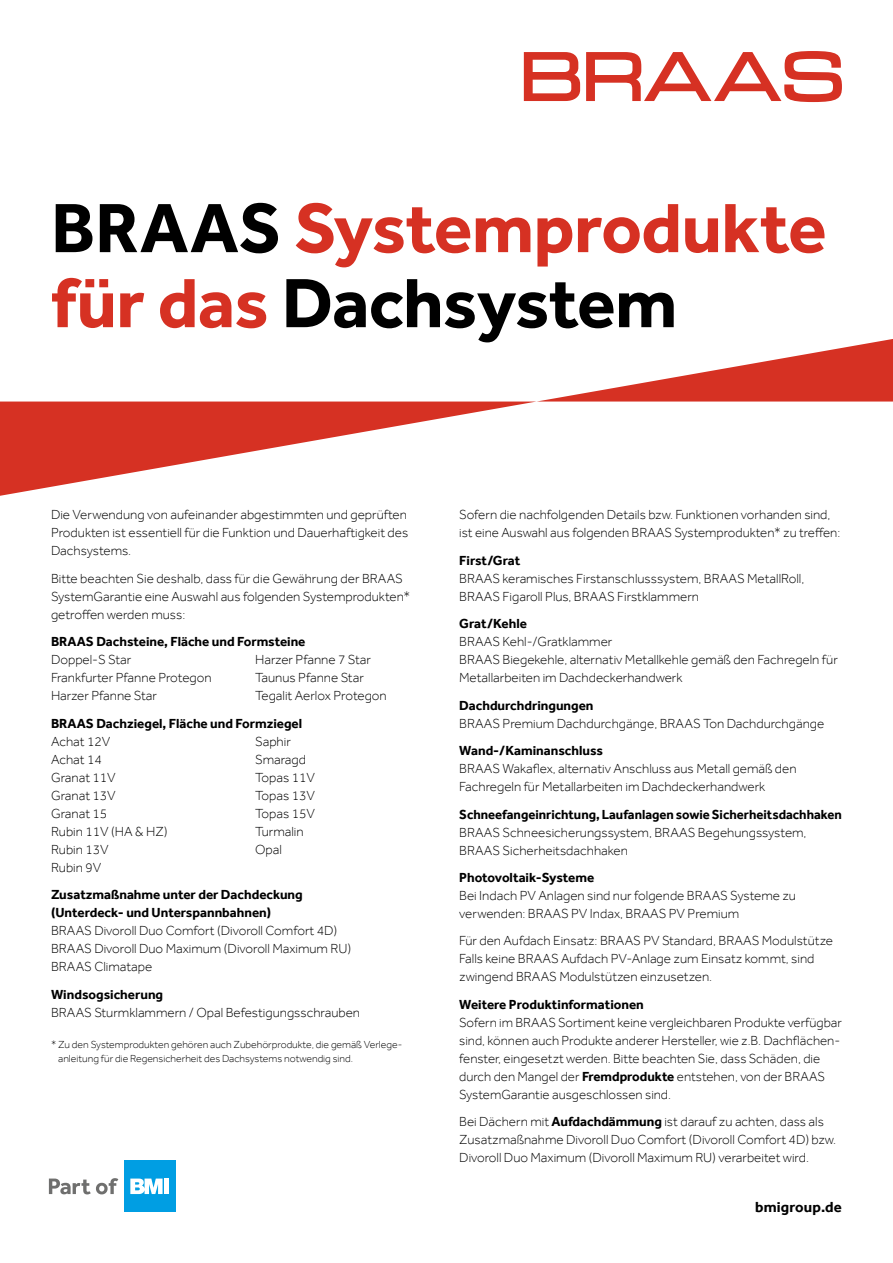
<style>
.page{position:relative;width:893px;height:1263px;background:#fff}
.page>*{position:absolute;margin:0;border:0;box-sizing:border-box;transform-origin:0 0}
.t1{font:700 72px/75px "Effra";letter-spacing:-.005em;color:#d63123}
.t2{font:700 15px "Effra";letter-spacing:.01em;color:#000}
.t3{font:300 13.5px/18px "Effra";color:#000}
.t4{font:700 13.5px/18px "Effra";color:#000}
.t5{font:300 10.5px/13.5px "Effra";color:#000}
.s1{color:#000}
.s2{font-weight:700}
</style>
<div class="page">
<svg style="left:524px;top:52px;width:56px;height:49px"></svg>
<svg style="left:586px;top:51px;width:256px;height:51px"></svg>
<div style="left:124px;top:1161px;width:51px;height:51px;background:#009ee3"></div>
<svg style="left:130px;top:1178px;width:33px;height:16px"></svg>
<div style="left:164px;top:1178px;width:5px;height:16px;background:#fff"></div>
<svg style="left:49px;top:1178px;width:69px;height:16px"></svg>
<svg style="left:0;top:339px;width:893px;height:157px"></svg>
<h1 class="t1" style="left:51px;top:190px;width:777px"><span class="s1">BRAAS</span> Systemprodukte für das <span class="s1">Dachsystem</span></h1>
<p class="t3" style="left:51px;top:506px;width:359px;text-align:justify">Die Verwendung von aufeinander abgestimmten und geprüften Produkten ist essentiell für die Funktion und Dauerhaftigkeit des Dachsystems.</p>
<p class="t3" style="left:51px;top:569px;width:361px">Bitte beachten Sie deshalb, dass für die Gewährung der BRAAS<br>SystemGarantie eine Auswahl aus folgenden Systemprodukten* -getroffen werden muss:</p>
<p class="t4" style="left:51px;top:632px;width:256px">BRAAS Dachsteine, Fläche und Formsteine</p>
<p class="t3" style="left:51px;top:650px;width:82px">Doppel-S Star</p>
<p class="t3" style="left:255px;top:650px;width:117px">Harzer Pfanne 7 Star</p>
<p class="t3" style="left:51px;top:668px;width:162px">Frankfurter Pfanne Protegon</p>
<p class="t3" style="left:255px;top:668px;width:110px">Taunus Pfanne Star</p>
<p class="t3" style="left:51px;top:686px;width:108px">Harzer Pfanne Star</p>
<p class="t3" style="left:255px;top:686px;width:133px">Tegalit Aerlox Protegon</p>
<p class="t4" style="left:51px;top:714px;width:253px">BRAAS Dachziegel, Fläche und Formziegel</p>
<p class="t3" style="left:51px;top:732px;width:61px">Achat 12V</p>
<p class="t3" style="left:255px;top:732px;width:37px">Saphir</p>
<p class="t3" style="left:51px;top:750px;width:52px">Achat 14</p>
<p class="t3" style="left:255px;top:750px;width:52px">Smaragd</p>
<p class="t3" style="left:51px;top:768px;width:66px">Granat 11V</p>
<p class="t3" style="left:255px;top:768px;width:61px">Topas 11V</p>
<p class="t3" style="left:51px;top:786px;width:66px">Granat 13V</p>
<p class="t3" style="left:255px;top:786px;width:61px">Topas 13V</p>
<p class="t3" style="left:51px;top:804px;width:58px">Granat 15</p>
<p class="t3" style="left:255px;top:804px;width:61px">Topas 15V</p>
<p class="t3" style="left:51px;top:822px;width:118px">Rubin 11V (HA &amp; HZ)</p>
<p class="t3" style="left:255px;top:822px;width:50px">Turmalin</p>
<p class="t3" style="left:51px;top:840px;width:59px">Rubin 13V</p>
<p class="t3" style="left:255px;top:840px;width:28px">Opal</p>
<p class="t3" style="left:51px;top:858px;width:52px">Rubin 9V</p>
<p class="t4" style="left:51px;top:885px;width:253px">Zusatzmaßnahme unter der Dachdeckung (Unterdeck- und Unterspannbahnen)</p>
<p class="t3" style="left:51px;top:921px;width:302px">BRAAS Divoroll Duo Comfort (Divoroll Comfort 4D)<br>BRAAS Divoroll Duo Maximum (Divoroll Maximum RU)<br>BRAAS Climatape</p>
<p class="t4" style="left:51px;top:985px;width:114px">Windsogsicherung</p>
<p class="t3" style="left:51px;top:1003px;width:311px">BRAAS Sturmklammern / Opal Befestigungsschrauben</p>
<p class="t5" style="left:58px;top:1038px;width:344px;text-indent:-7px">* Zu den Systemprodukten gehören auch Zubehörprodukte, die gemäß Verlege&shy;anleitung für die Regensicherheit des Dachsystems notwendig sind.</p>
<p class="t3" style="left:459px;top:506px;width:382px">Sofern die nachfolgenden Details bzw. Funktionen vorhanden sind, ist eine Auswahl aus folgenden BRAAS Systemprodukten* zu treffen:</p>
<p class="t4" style="left:459px;top:551px;width:63px">First/Grat</p>
<p class="t3" style="left:459px;top:569px;width:347px">BRAAS keramisches Firstanschlusssystem, BRAAS MetallRoll,<br>BRAAS Figaroll Plus, BRAAS Firstklammern</p>
<p class="t4" style="left:459px;top:614px;width:69px">Grat/Kehle</p>
<p class="t3" style="left:459px;top:632px;width:380px">BRAAS Kehl-/Gratklammer<br>BRAAS Biegekehle, alternativ Metallkehle gemäß den Fachregeln für<br>Metallarbeiten im Dachdeckerhandwerk</p>
<p class="t4" style="left:459px;top:696px;width:136px">Dachdurchdringungen</p>
<p class="t3" style="left:459px;top:714px;width:367px">BRAAS Premium Dachdurchgänge, BRAAS Ton Dachdurchgänge</p>
<p class="t4" style="left:459px;top:741px;width:145px">Wand-/Kaminanschluss</p>
<p class="t3" style="left:459px;top:759px;width:339px">BRAAS Wakaflex, alternativ Anschluss aus Metall gemäß den<br>Fachregeln für Metallarbeiten im Dachdeckerhandwerk</p>
<p class="t4" style="left:459px;top:805px;width:384px">Schneefangeinrichtung, Laufanlagen sowie Sicherheitsdachhaken</p>
<p class="t3" style="left:459px;top:823px;width:349px">BRAAS Schneesicherungssystem, BRAAS Begehungssystem,<br>BRAAS Sicherheitsdachhaken</p>
<p class="t4" style="left:459px;top:868px;width:137px">Photovoltaik-Systeme</p>
<p class="t3" style="left:459px;top:886px;width:338px">Bei Indach PV Anlagen sind nur folgende BRAAS Systeme zu -verwenden: BRAAS PV Indax, BRAAS PV Premium</p>
<p class="t3" style="left:459px;top:932px;width:375px">Für den Aufdach Einsatz: BRAAS PV Standard, BRAAS Modulstütze<br>Falls keine BRAAS Aufdach PV-Anlage zum Einsatz kommt, sind zwingend BRAAS Modulstützen einzusetzen.</p>
<p class="t4" style="left:459px;top:995px;width:186px">Weitere Produktinformationen</p>
<p class="t3" style="left:459px;top:1013px;width:384px">Sofern im BRAAS Sortiment keine vergleichbaren Produkte verfügbar sind, können auch Produkte anderer Hersteller, wie z.B. Dachflächen&shy;fenster, eingesetzt werden. Bitte beachten Sie, dass Schäden, die durch den Mangel der <span class="s2">Fremdprodukte</span> entstehen, von der BRAAS SystemGarantie ausgeschlossen sind.</p>
<p class="t3" style="left:459px;top:1113px;width:378px">Bei Dächern mit <span class="s2">Aufdachdämmung</span> ist darauf zu achten, dass als<br>Zusatzmaßnahme Divoroll Duo Comfort (Divoroll Comfort 4D) bzw.<br>Divoroll Duo Maximum (Divoroll Maximum RU) verarbeitet wird.</p>
<p class="t2" style="left:755px;top:1198px;width:88px">bmigroup.de</p>
</div>
